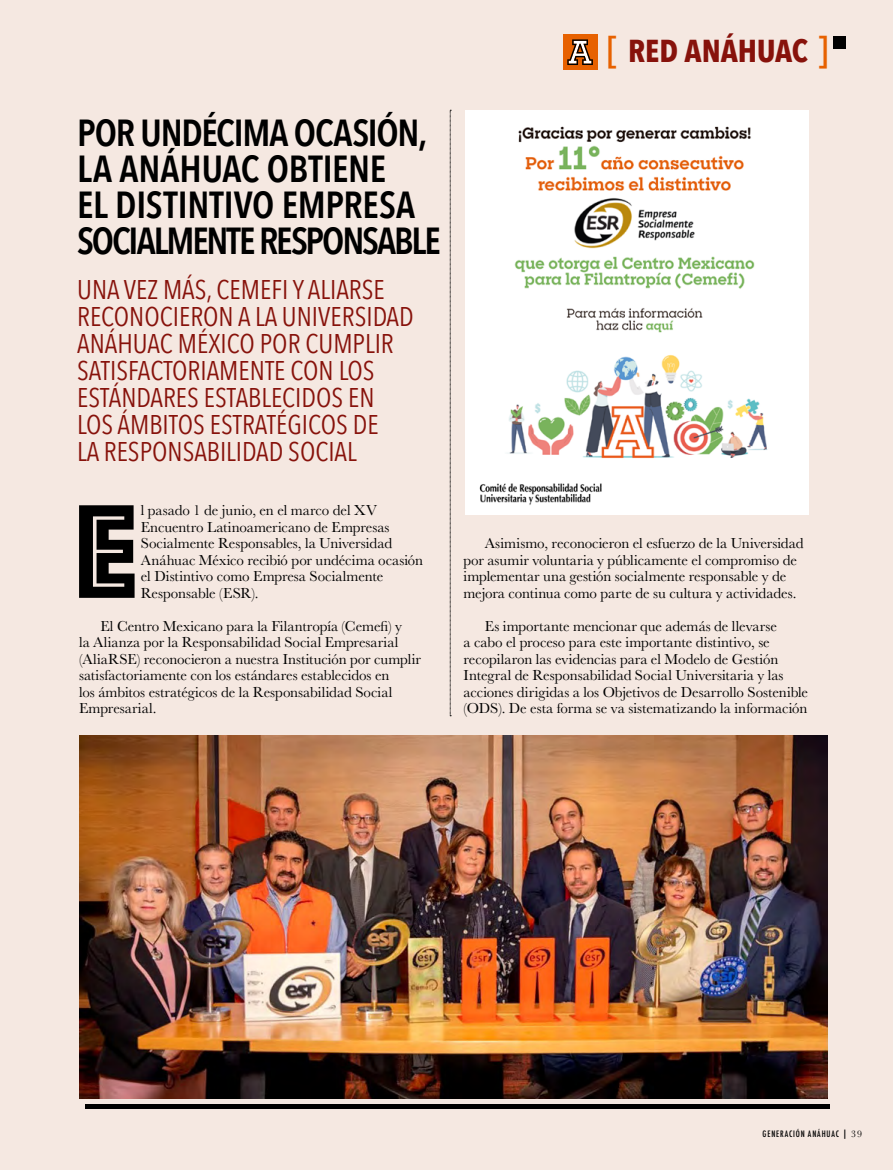
<style>
.page{position:relative;width:893px;height:1170px;background:#fff}
.page>*{position:absolute;margin:0;border:0;box-sizing:border-box;transform-origin:0 0}
.t1{font:138.75px "Phosphate Inline";color:#000}
.t2{font:600 37.65px/36.2px "Avenir Next Condensed";letter-spacing:-.025em;color:#000}
.t3{font:700 31.65px "Avenir Next Condensed";color:#87120b}
.t4{font:27px/27px "Avenir Next Condensed";color:#87120b}
.t5{font:15px/16.5px "Baskerville";letter-spacing:-.005em;color:#000}
.t6{font:500 condensed 8.55px "Futura";letter-spacing:.095em;color:#000}
.s1{font-family:"Futura";font-weight:500;font-stretch:condensed;color:#e76100}
.s2{font-size:9.9px}
.s3{font-family:"Baskerville";font-weight:400;font-stretch:normal;font-size:9.9px}
</style>
<div class="page">
<div style="left:0;top:0;width:893px;height:1169px;background:#f5e8e1"></div>
<div style="left:85px;top:1103px;width:744px;height:5px;background:#000"></div>
<div style="left:833px;top:36px;width:13px;height:12px;background:#000"></div>
<div style="left:563px;top:34px;width:34px;height:36px;background:#e76100"></div>
<svg style="left:567px;top:39px;width:26px;height:26px"></svg>
<svg style="left:450px;top:110px;width:1px;height:606px"></svg>
<img style="left:465px;top:111px;width:343px;height:403px">
<img style="left:79px;top:735px;width:748px;height:363px">
<h2 class="t2" style="left:77px;top:113px;width:365px">POR UNDÉCIMA OCASIÓN,<br>LA ANÁHUAC OBTIENE<br>EL DISTINTIVO EMPRESA<br>SOCIALMENTE RESPONSABLE</h2>
<h3 class="t4" style="left:77px;top:275px;width:338px">UNA VEZ MÁS, CEMEFI Y ALIARSE<br>RECONOCIERON A LA UNIVERSIDAD<br>ANÁHUAC MÉXICO POR CUMPLIR<br>SATISFACTORIAMENTE CON LOS<br>ESTÁNDARES ESTABLECIDOS EN<br>LOS ÁMBITOS ESTRATÉGICOS DE<br>LA RESPONSABILIDAD SOCIAL</h3>
<h1 class="t1" style="left:74px;top:452px;width:65px">E</h1>
<p class="t5" style="left:141px;top:502px;width:284px">l pasado 1 de junio, en el marco del XV Encuentro Latinoamericano de Empresas Socialmente Responsables, la Universidad Anáhuac México recibió por undécima ocasión el Distintivo como Empresa Socialmente Responsable (ESR).</p>
<p class="t5" style="left:79px;top:618px;width:343px;text-indent:21px">El Centro Mexicano para la Filantropía (Cemefi) y<br>la Alianza por la Responsabilidad Social Empresarial (AliaRSE) reconocieron a nuestra Institución por cumplir satisfactoriamente con los estándares establecidos en<br>los ámbitos estratégicos de la Responsabilidad Social Empresarial.</p>
<h3 class="t3" style="left:606px;top:31px;width:225px"><span class="s1">[</span> RED ANÁHUAC <span class="s1">]</span></h3>
<p class="t5" style="left:463px;top:535px;width:342px;text-indent:21px">Asimismo, reconocieron el esfuerzo de la Universidad por asumir voluntaria y públicamente el compromiso de implementar una gestión socialmente responsable y de mejora continua como parte de su cultura y actividades.</p>
<p class="t5" style="left:463px;top:617px;width:346px;text-indent:21px">Es importante mencionar que además de llevarse<br>a cabo el proceso para este importante distintivo, se recopilaron las evidencias para el Modelo de Gestión Integral de Responsabilidad Social Universitaria y las acciones dirigidas a los Objetivos de Desarrollo Sostenible (ODS). De esta forma se va sistematizando la información</p>
<p class="t6" style="left:763px;top:1128px;width:101px">GENERACIÓN ANÁHUAC <span class="s2">|</span> <span class="s3">39</span></p>
</div>
